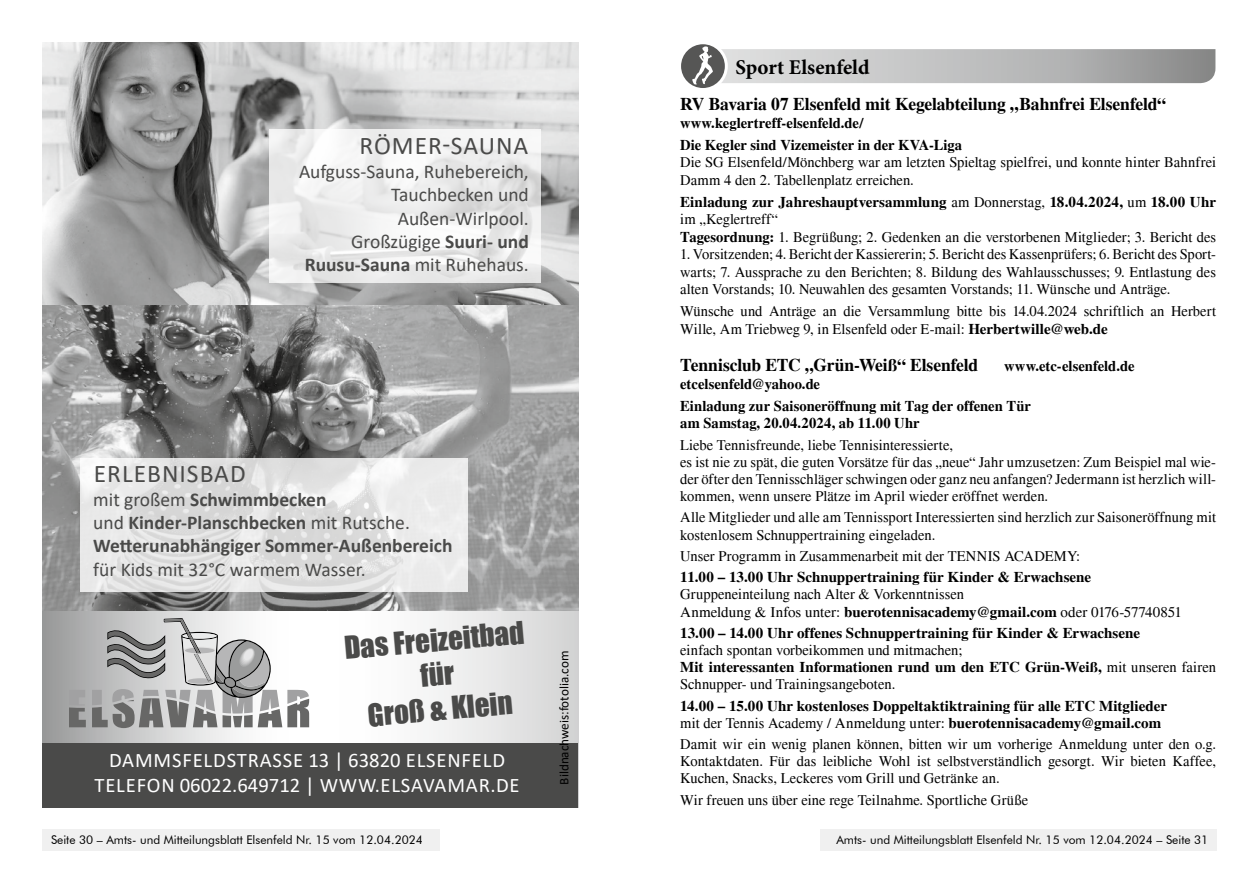
<style>
.page{position:relative;width:1259px;height:893px;background:#fff}
.page>*{position:absolute;margin:0;border:0;box-sizing:border-box;transform-origin:0 0}
.t1{font:28.95px/34.8px "Impact";color:#4a4a49;text-align:center}
.t2{font:25.5px "Calibri";letter-spacing:.04em;color:#4a4a49}
.t3{font:700 21px "Minion Pro";color:#000}
.t4{font:20.7px/24.9px "Calibri";letter-spacing:.04em;color:#fff;text-align:center}
.t5{font:19.5px/23.4px "Calibri";color:#4a4a49;text-align:right}
.t6{font:700 19.5px/23.4px "Calibri";color:#4a4a49}
.t7{font:700 18px "Times";letter-spacing:-.01em;color:#000}
.t8{font:15px/17.1px "Times";color:#000}
.t9{font:700 15px/21.8px "Times";letter-spacing:.005em;color:#000}
.t10{font:13.2px "Calibri";color:#000}
.t11{font:12px "Futura BT";color:#000}
.s1{font-weight:700}
.s2{font-weight:400}
</style>
<div class="page">
<div style="left:819px;top:829px;width:397px;height:21px;background:#f0f0f0"></div>
<div style="left:43px;top:829px;width:397px;height:21px;background:#f0f0f0"></div>
<svg style="left:681px;top:44px;width:534px;height:44px"></svg>
<div style="left:43px;top:43px;width:247px;height:709px;background:linear-gradient(to right,#9d9e9f,#fff)"></div>
<div style="left:330px;top:43px;width:248px;height:765px;background:linear-gradient(to right,#fff,#d6d7d7)"></div>
<div style="left:43px;top:743px;width:535px;height:65px;background:#4a4a49"></div>
<img style="left:43px;top:43px;width:535px;height:262px">
<img style="left:43px;top:305px;width:535px;height:306px">
<svg style="left:269px;top:129px;width:272px;height:153px;fill:#ededed"></svg>
<svg style="left:81px;top:458px;width:387px;height:134px;fill:#e7e7e7"></svg>
<svg style="left:70px;top:618px;width:239px;height:110px"></svg>
<h2 class="t2" style="left:359px;top:128px;width:170px">RÖMER-SAUNA</h2>
<h3 class="t5" style="left:299px;top:159px;width:231px">Aufguss-Sauna, Ruhebereich,<br>Tauchbecken und<br>Außen-Wirlpool.<br>Großzügige <span class="s1">Suuri- und<br>Ruusu-Sauna</span> mit Ruhehaus.</h3>
<h2 class="t2" style="left:94px;top:456px;width:153px">ERLEBNISBAD</h2>
<h3 class="t6" style="left:93px;top:487px;width:361px"><span class="s2">mit großem</span> Schwimmbecken<br><span class="s2">und</span> Kinder-Planschbecken <span class="s2">mit Rutsche.<br></span>Wetterunabhängiger Sommer-Außenbereich</h3>
<h3 class="t5" style="left:93px;top:557px;width:274px">für Kids mit 32°C warmem Wasser.</h3>
<h1 class="t1" style="left:343px;top:630px;width:182px;rotate:-5deg">Das Freizeitbad für<br>Groß &amp; Klein</h1>
<h3 class="t4" style="left:94px;top:748px;width:427px">DAMMSFELDSTRASSE 13 | 63820 ELSENFELD<br>TELEFON 06022.649712 | WWW.ELSAVAMAR.DE</h3>
<p class="t10" style="left:555px;top:784px;width:135px;rotate:-90deg">Bildnachweis:fotolia.com</p>
<h3 class="t3" style="left:735px;top:52px;width:136px">Sport Elsenfeld</h3>
<p class="t7" style="left:680px;top:93px;width:487px">RV Bavaria 07 Elsenfeld mit Kegelabteilung „Bahnfrei Elsenfeld“</p>
<p class="t9" style="left:680px;top:112px;width:283px">www.keglertreff-elsenfeld.de/<br>Die Kegler sind Vizemeister in der KVA-Liga</p>
<p class="t8" style="left:680px;top:154px;width:537px;line-height:17.5px">Die SG Elsenfeld/Mönchberg war am letzten Spieltag spielfrei, und konnte hinter Bahnfrei<br>Damm 4 den 2. Tabellenplatz erreichen.</p>
<p class="t8" style="left:680px;top:193px;width:537px;line-height:17.5px"><span class="s1">Einladung zur Jahreshauptversammlung</span> am Donnerstag, <span class="s1">18.04.2024,</span> um <span class="s1">18.00 Uhr </span>im „Keglertreff“<br><span class="s1">Tagesordnung:</span> 1. Begrüßung; 2. Gedenken an die verstorbenen Mitglieder; 3. Bericht des</p>
<p class="t8" style="left:680px;top:246px;width:537px;line-height:17.5px;text-align:justify">1. Vorsitzenden; 4. Bericht der Kassiererin; 5. Bericht des Kassenprüfers; 6. Bericht des Sport&shy;warts; 7. Aussprache zu den Berichten; 8. Bildung des Wahlausschusses; 9. Entlastung des alten Vorstands; 10. Neuwahlen des gesamten Vorstands; 11. Wünsche und Anträge.</p>
<p class="t8" style="left:680px;top:303px;width:537px;line-height:17.5px">Wünsche und Anträge an die Versammlung bitte bis 14.04.2024 schriftlich an Herbert<br>Wille, Am Triebweg 9, in Elsenfeld oder E-mail: <span class="s1">Herbertwille@web.de</span></p>
<p class="t7" style="left:680px;top:355px;width:299px">Tennisclub ETC „Grün-Weiß“ Elsenfeld</p>
<p class="t9" style="left:1004px;top:356px;width:132px">www.etc-elsenfeld.de</p>
<p class="t9" style="left:680px;top:374px;width:352px">etcelsenfeld@yahoo.de<br>Einladung zur Saisoneröffnung mit Tag der offenen Tür</p>
<p class="t9" style="left:680px;top:413px;width:241px">am Samstag, 20.04.2024, ab 11.00 Uhr</p>
<p class="t8" style="left:680px;top:436px;width:537px">Liebe Tennisfreunde, liebe Tennisinteressierte,<br>es ist nie zu spät, die guten Vorsätze für das „neue“ Jahr umzusetzen: Zum Beispiel mal wie&shy;der öfter den Tennisschläger schwingen oder ganz neu anfangen? Jedermann ist herzlich will&shy;kommen, wenn unsere Plätze im April wieder eröffnet werden.</p>
<p class="t8" style="left:680px;top:509px;width:537px">Alle Mitglieder und alle am Tennissport Interessierten sind herzlich zur Saisoneröffnung mit kostenlosem Schnuppertraining eingeladen.</p>
<p class="t8" style="left:680px;top:547px;width:401px">Unser Programm in Zusammenarbeit mit der TENNIS ACADEMY:</p>
<p class="t9" style="left:680px;top:567px;width:412px">11.00 – 13.00 Uhr Schnuppertraining für Kinder &amp; Erwachsene</p>
<p class="t8" style="left:680px;top:586px;width:503px">Gruppeneinteilung nach Alter &amp; Vorkenntnissen<br>Anmeldung &amp; Infos unter: <span class="s1">buerotennisacademy@gmail.com</span> oder 0176-57740851</p>
<p class="t9" style="left:680px;top:622px;width:461px">13.00 – 14.00 Uhr offenes Schnuppertraining für Kinder &amp; Erwachsene</p>
<p class="t8" style="left:680px;top:641px;width:537px">einfach spontan vorbeikommen und mitmachen;<br><span class="s1">Mit interessanten Informationen rund um den ETC Grün-Weiß,</span> mit unseren fairen<br>Schnupper- und Trainingsangeboten.</p>
<p class="t9" style="left:680px;top:697px;width:488px;line-height:17.1px">14.00 – 15.00 Uhr kostenloses Doppeltaktiktraining für alle ETC Mitglieder <span class="s2">mit der Tennis Academy / Anmeldung unter:</span> buerotennisacademy@gmail.com</p>
<p class="t8" style="left:680px;top:736px;width:537px;text-align:justify">Damit wir ein wenig planen können, bitten wir um vorherige Anmeldung unter den o.g.<br>Kontaktdaten. Für das leibliche Wohl ist selbstverständlich gesorgt. Wir bieten Kaffee, Kuchen, Snacks, Leckeres vom Grill und Getränke an.</p>
<p class="t8" style="left:680px;top:791px;width:350px">Wir freuen uns über eine rege Teilnahme. Sportliche Grüße</p>
<p class="t11" style="left:51px;top:833px;width:373px">Seite 30 – Amts- und Mitteilungsblatt Elsenfeld Nr. 15 vom 12.04.2024</p>
<p class="t11" style="left:836px;top:833px;width:373px">Amts- und Mitteilungsblatt Elsenfeld Nr. 15 vom 12.04.2024 – Seite 31</p>
</div>
